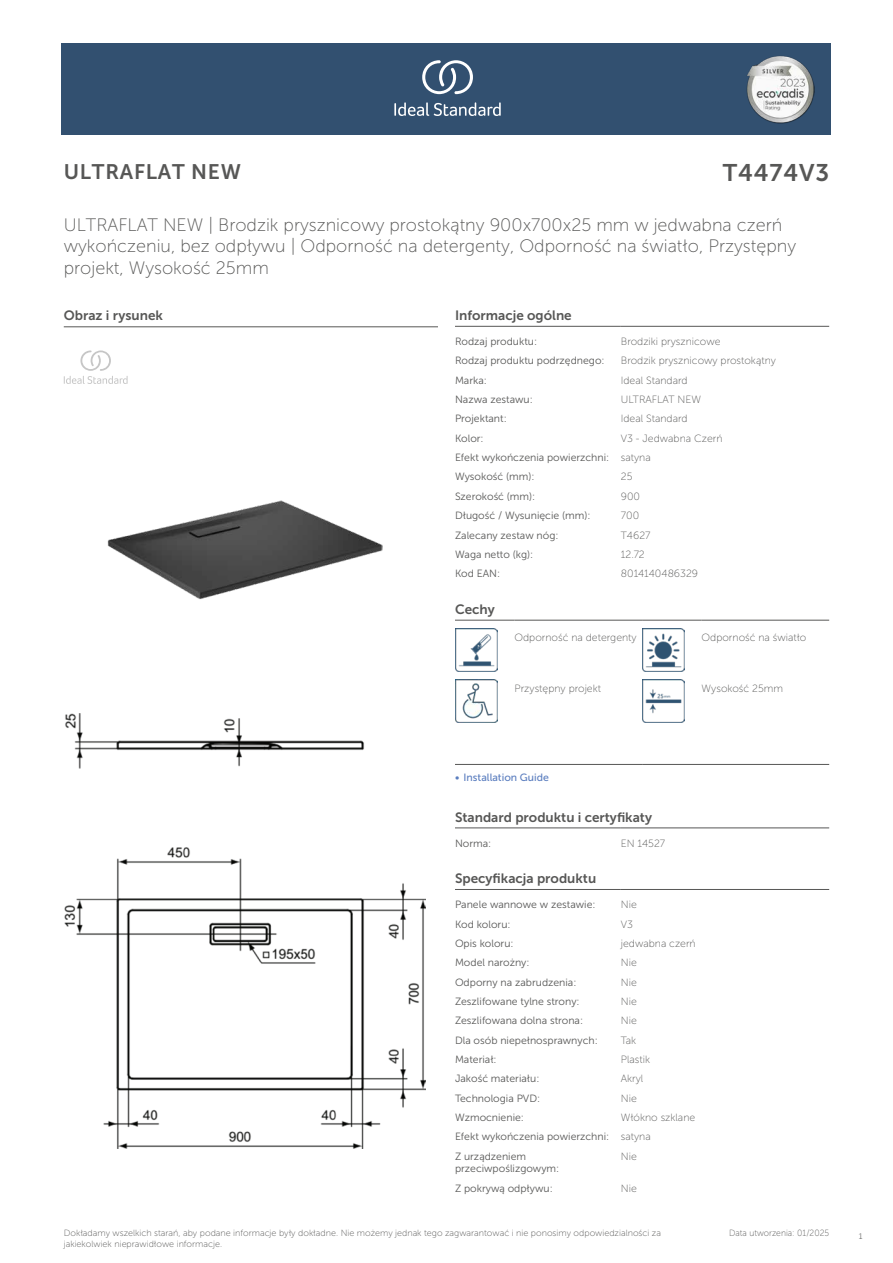
<style>
.page{position:relative;width:893px;height:1263px;background:#fff}
.page>*{position:absolute;margin:0;border:0;box-sizing:border-box;transform-origin:0 0}
.t1{font:24px "Museo Sans 700";letter-spacing:.035em;color:#575756}
.t2{font:21px "Museo Sans 700";letter-spacing:.035em;color:#575756}
.t3{font:18px/21.6px "Museo Sans 100";color:#575756}
.t4{font:13.5px "Museo Sans 700";color:#575756}
.t5{font:10.5px/19.4px "Museo Sans 300";color:#575756}
.t6{font:10.5px "Museo Sans 100";color:#575756}
.t7{font:10.5px "Museo Sans 500";color:#5b7ebf}
.t8{font:9px/10.8px "Museo Sans 100";color:#575756}
.t9{font:9px "Museo Sans 100";color:#575756;scale:.95 1}
.t10{font:300 9px "Calibri";color:#575756;scale:.95 1}
.s1{font-family:"Museo Sans 100"}
</style>
<div class="page">
<div style="left:62px;top:43px;width:769px;height:91px;background:#325070"></div>
<hr style="left:455px;top:326px;width:166px;height:1px;background:#575756">
<hr style="left:621px;top:326px;width:208px;height:1px;background:#575756">
<hr style="left:455px;top:620px;width:59px;height:1px;background:#575756">
<hr style="left:514px;top:620px;width:128px;height:1px;background:#575756">
<hr style="left:642px;top:620px;width:60px;height:1px;background:#575756">
<hr style="left:702px;top:620px;width:127px;height:1px;background:#575756">
<img style="left:455px;top:629px;width:42px;height:42px">
<img style="left:642px;top:629px;width:43px;height:42px">
<img style="left:455px;top:680px;width:42px;height:42px">
<img style="left:642px;top:680px;width:43px;height:42px">
<hr style="left:455px;top:764px;width:187px;height:1px;background:#575756">
<hr style="left:642px;top:764px;width:187px;height:1px;background:#575756">
<hr style="left:455px;top:828px;width:166px;height:1px;background:#575756">
<hr style="left:621px;top:828px;width:208px;height:1px;background:#575756">
<hr style="left:455px;top:889px;width:166px;height:1px;background:#575756">
<hr style="left:621px;top:889px;width:208px;height:1px;background:#575756">
<img style="left:64px;top:714px;width:361px;height:434px">
<hr style="left:64px;top:327px;width:374px;height:1px;background:#575756">
<svg style="left:64px;top:350px;width:64px;height:34px"></svg>
<img style="left:107px;top:500px;width:275px;height:100px">
<svg style="left:394px;top:102px;width:107px;height:14px"></svg>
<svg style="left:422px;top:60px;width:51px;height:34px"></svg>
<img style="left:746px;top:56px;width:68px;height:67px">
<h2 class="t2" style="left:64px;top:160px;width:179px">ULTRAFLAT NEW</h2>
<h1 class="t1" style="left:723px;top:160px;width:108px">T4474V3</h1>
<h3 class="t3" style="left:64px;top:214px;width:734px">ULTRAFLAT NEW | Brodzik prysznicowy prostokątny 900x700x25 mm w jedwabna czerń wykończeniu, bez odpływu | Odporność na detergenty, Odporność na światło, Przystępny projekt, Wysokość 25mm</h3>
<p class="t4" style="left:64px;top:308px;width:101px">Obraz i rysunek</p>
<p class="t4" style="left:455px;top:308px;width:118px">Informacje ogólne</p>
<p class="t5" style="left:455px;top:332px;width:84px">Rodzaj produktu:</p>
<p class="t6" style="left:621px;top:336px;width:101px">Brodziki prysznicowe</p>
<p class="t5" style="left:455px;top:351px;width:151px">Rodzaj produktu podrzędnego:</p>
<p class="t6" style="left:621px;top:355px;width:157px">Brodzik prysznicowy prostokątny</p>
<p class="t5" style="left:455px;top:370px;width:33px">Marka:</p>
<p class="t6" style="left:621px;top:374px;width:68px">Ideal Standard</p>
<p class="t5" style="left:455px;top:390px;width:79px">Nazwa zestawu:</p>
<p class="t6" style="left:621px;top:394px;width:82px">ULTRAFLAT NEW</p>
<p class="t5" style="left:455px;top:409px;width:53px">Projektant:</p>
<p class="t6" style="left:621px;top:413px;width:68px">Ideal Standard</p>
<p class="t5" style="left:455px;top:429px;width:30px">Kolor:</p>
<p class="t6" style="left:621px;top:433px;width:103px">V3 - Jedwabna Czerń</p>
<p class="t5" style="left:455px;top:448px;width:197px">Efekt wykończenia powierzchni: <span class="s1">satyna<br></span>Wysokość (mm):</p>
<p class="t6" style="left:621px;top:471px;width:13px">25</p>
<p class="t5" style="left:455px;top:487px;width:82px">Szerokość (mm):</p>
<p class="t6" style="left:621px;top:491px;width:21px">900</p>
<p class="t5" style="left:455px;top:506px;width:137px">Długość / Wysunięcie (mm):</p>
<p class="t6" style="left:621px;top:510px;width:20px">700</p>
<p class="t5" style="left:455px;top:525px;width:105px">Zalecany zestaw nóg:</p>
<p class="t6" style="left:621px;top:529px;width:31px">T4627</p>
<p class="t5" style="left:455px;top:545px;width:80px">Waga netto (kg):</p>
<p class="t6" style="left:621px;top:549px;width:25px">12.72</p>
<p class="t5" style="left:455px;top:564px;width:47px">Kod EAN:</p>
<p class="t6" style="left:621px;top:568px;width:79px">8014140486329</p>
<p class="t4" style="left:455px;top:602px;width:41px">Cechy</p>
<p class="t6" style="left:514px;top:632px;width:124px">Odporność na detergenty</p>
<p class="t6" style="left:702px;top:632px;width:106px">Odporność na światło</p>
<p class="t6" style="left:514px;top:683px;width:88px">Przystępny projekt</p>
<p class="t6" style="left:702px;top:683px;width:83px">Wysokość 25mm</p>
<p class="t7" style="left:455px;top:772px;width:95px">• Installation Guide</p>
<p class="t4" style="left:455px;top:809px;width:199px">Standard produktu i certyfikaty</p>
<p class="t5" style="left:455px;top:833px;width:38px">Norma:</p>
<p class="t6" style="left:621px;top:837px;width:46px">EN 14527</p>
<p class="t4" style="left:455px;top:871px;width:143px">Specyfikacja produktu</p>
<p class="t5" style="left:455px;top:895px;width:142px">Panele wannowe w zestawie:</p>
<p class="t6" style="left:621px;top:899px;width:17px">Nie</p>
<p class="t5" style="left:455px;top:914px;width:57px">Kod koloru:</p>
<p class="t6" style="left:621px;top:918px;width:14px">V3</p>
<p class="t5" style="left:455px;top:934px;width:60px">Opis koloru:</p>
<p class="t6" style="left:621px;top:938px;width:76px">jedwabna czerń</p>
<p class="t5" style="left:455px;top:953px;width:76px">Model narożny:</p>
<p class="t6" style="left:621px;top:957px;width:17px">Nie</p>
<p class="t5" style="left:455px;top:972px;width:123px">Odporny na zabrudzenia:</p>
<p class="t6" style="left:621px;top:976px;width:17px">Nie</p>
<p class="t5" style="left:455px;top:992px;width:126px">Zeszlifowane tylne strony:</p>
<p class="t6" style="left:621px;top:996px;width:17px">Nie</p>
<p class="t5" style="left:455px;top:1011px;width:130px">Zeszlifowana dolna strona:</p>
<p class="t6" style="left:621px;top:1015px;width:17px">Nie</p>
<p class="t5" style="left:455px;top:1030px;width:144px">Dla osób niepełnosprawnych:</p>
<p class="t6" style="left:621px;top:1034px;width:17px">Tak</p>
<p class="t5" style="left:455px;top:1050px;width:43px">Materiał:</p>
<p class="t6" style="left:621px;top:1054px;width:31px">Plastik</p>
<p class="t5" style="left:455px;top:1069px;width:86px">Jakość materiału:</p>
<p class="t6" style="left:621px;top:1073px;width:24px">Akryl</p>
<p class="t5" style="left:455px;top:1088px;width:87px">Technologia PVD:</p>
<p class="t6" style="left:621px;top:1092px;width:17px">Nie</p>
<p class="t5" style="left:455px;top:1108px;width:71px">Wzmocnienie:</p>
<p class="t6" style="left:621px;top:1112px;width:76px">Włókno szklane</p>
<p class="t5" style="left:455px;top:1127px;width:197px">Efekt wykończenia powierzchni: <span class="s1">satyna<br></span>Z urządzeniem</p>
<p class="t5" style="left:455px;top:1159px;width:106px">przeciwpoślizgowym:</p>
<p class="t6" style="left:621px;top:1150px;width:17px">Nie</p>
<p class="t5" style="left:455px;top:1178px;width:99px">Z pokrywą odpływu:</p>
<p class="t6" style="left:621px;top:1182px;width:17px">Nie</p>
<p class="t8" style="left:64px;top:1227px;width:599px">Dokładamy wszelkich starań, aby podane informacje były dokładne. Nie możemy jednak tego zagwarantować i nie ponosimy odpowiedzialności za jakiekolwiek nieprawidłowe informacje.</p>
<p class="t9" style="left:729px;top:1228px;width:107px">Data utworzenia: 01/2025</p>
<p class="t10" style="left:858px;top:1230px;width:6px">1</p>
</div>
